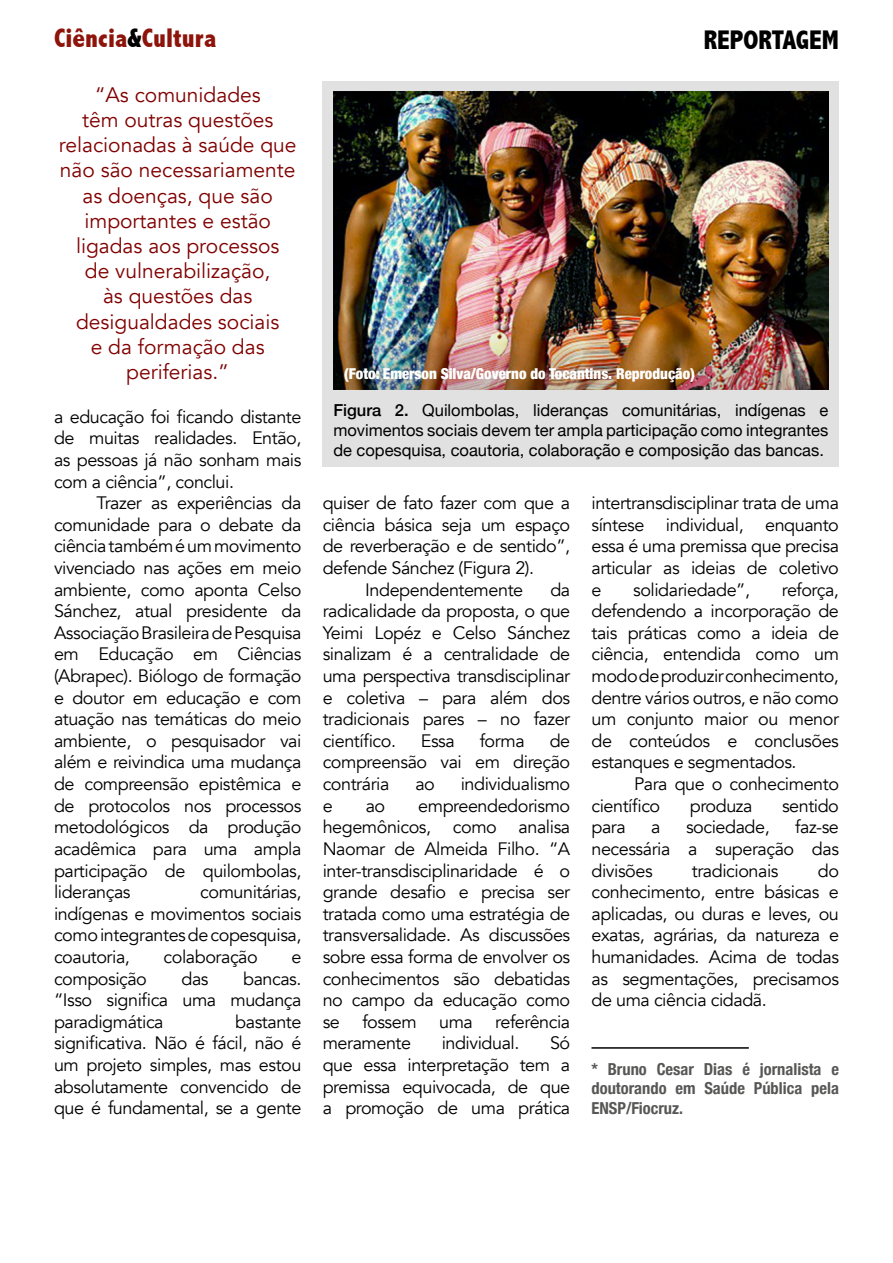
<style>
.page{position:relative;width:893px;height:1263px;background:#fff}
.page>*{position:absolute;margin:0;border:0;box-sizing:border-box;transform-origin:0 0}
.t1{font:800 condensed 27px "Abadi";color:#8d140b}
.t2{font:800 condensed 27px "Abadi";color:#000}
.t3{font:21px/25.2px "Avenir";color:#800000;text-align:center}
.t4{font:18px/21.6px "Avenir";letter-spacing:-.025em;color:#000;text-align:justify}
.t5{font:16.5px/19.8px "Helvetica Neue";color:#000;text-align:justify}
.t6{font:700 condensed 16.5px/19.8px "Helvetica Neue";color:#575756;text-align:justify}
.t7{font:900 condensed 15px "Helvetica Neue";color:#fff}
.s1{color:#000}
.s2{font-weight:500}
</style>
<div class="page">
<div style="left:323px;top:81px;width:516px;height:385px;background:#e1e1e1"></div>
<img style="left:333px;top:91px;width:495px;height:228px">
<img style="left:333px;top:319px;width:495px;height:70px">
<hr style="left:591px;top:1047px;width:158px;height:2px;background:#000">
<h1 class="t1" style="left:54px;top:22px;width:164px">Ciência<span class="s1">&amp;</span>Cultura</h1>
<h1 class="t2" style="left:704px;top:25px;width:137px">REPORTAGEM</h1>
<p class="t3" style="left:59px;top:82px;width:239px">“As comunidades<br>têm outras questões relacionadas à saúde que não são necessariamente as doenças, que são importantes e estão ligadas aos processos<br>de vulnerabilização,<br>às questões das desigualdades sociais<br>e da formação das periferias.”</p>
<p class="t4" style="left:54px;top:406px;width:249px">a educação foi ficando distante de muitas realidades. Então, as pessoas já não sonham mais com a ciência”, conclui.</p>
<p class="t4" style="left:54px;top:493px;width:249px;text-indent:43px">Trazer as experiências da comunidade para o debate da ciência também é um movimento vivenciado nas ações em meio ambiente, como aponta Celso Sánchez, atual presidente da Associação Brasileira de Pesquisa em Educação em Ciências (Abrapec). Biólogo de formação e doutor em educação e com atuação nas temáticas do meio ambiente, o pesquisador vai além e reivindica uma mudança de compreensão epistêmica e de protocolos nos processos metodológicos da produção acadêmica para uma ampla participação de quilombolas, lideranças</p>
<p class="t4" style="left:54px;top:881px;width:249px;text-indent:146px">comunitárias, indígenas e movimentos sociais como integrantes de copesquisa, coautoria,</p>
<p class="t4" style="left:164px;top:946px;width:96px">colaboração</p>
<p class="t4" style="left:291px;top:946px;width:12px">e</p>
<p class="t4" style="left:54px;top:968px;width:94px">composição</p>
<p class="t4" style="left:182px;top:968px;width:29px">das</p>
<p class="t4" style="left:54px;top:968px;width:249px;text-indent:189px">bancas. “Isso significa uma mudança paradigmática</p>
<p class="t4" style="left:54px;top:1011px;width:249px;text-indent:181px">bastante significativa. Não é fácil, não é um projeto simples, mas estou absolutamente convencido de que é fundamental, se a gente</p>
<p class="t7" style="left:344px;top:361px;width:352px">(Foto: Emerson Silva/Governo do Tocantins. Reprodução)</p>
<p class="t5" style="left:333px;top:401px;width:496px"><span class="s2">Figura 2.</span> Quilombolas, lideranças comunitárias, indígenas e movimentos sociais devem ter ampla participação como integrantes de copesquisa, coautoria, colaboração e composição das bancas.</p>
<p class="t4" style="left:323px;top:493px;width:249px">quiser de fato fazer com que a</p>
<p class="t4" style="left:323px;top:514px;width:249px">ciência básica seja um espaço</p>
<p class="t4" style="left:323px;top:536px;width:249px">de reverberação e de sentido”,</p>
<p class="t4" style="left:323px;top:557px;width:213px">defende Sánchez (Figura 2).</p>
<p class="t4" style="left:365px;top:579px;width:159px">Independentemente</p>
<p class="t4" style="left:323px;top:579px;width:249px;text-indent:228px">da radicalidade da proposta, o que Yeimi Lopéz e Celso Sánchez sinalizam é a centralidade de uma perspectiva transdisciplinar e coletiva – para além dos tradicionais pares – no fazer científico.</p>
<p class="t4" style="left:421px;top:730px;width:36px">Essa</p>
<p class="t4" style="left:480px;top:730px;width:47px">forma</p>
<p class="t4" style="left:323px;top:730px;width:249px;text-indent:227px">de compreensão vai em direção contrária</p>
<p class="t4" style="left:415px;top:773px;width:21px">ao</p>
<p class="t4" style="left:461px;top:773px;width:111px">individualismo</p>
<p class="t4" style="left:323px;top:795px;width:249px;text-indent:96px">empreendedorismo hegemônicos, como analisa Naomar de Almeida Filho. “A inter-transdisciplinaridade é o grande desafio e precisa ser tratada como uma estratégia de transversalidade. As discussões sobre essa forma de envolver os conhecimentos são debatidas no campo da educação como se fossem uma referência meramente</p>
<p class="t4" style="left:323px;top:795px;width:12px">e</p>
<p class="t4" style="left:366px;top:795px;width:21px">ao</p>
<p class="t4" style="left:442px;top:1033px;width:79px">individual.</p>
<p class="t4" style="left:323px;top:1033px;width:249px;text-indent:227px">Só que essa interpretação tem a premissa equivocada, de que a promoção de uma prática</p>
<p class="t4" style="left:591px;top:493px;width:249px">intertransdisciplinar trata de uma síntese individual, enquanto essa é uma premissa que precisa articular as ideias de coletivo e</p>
<p class="t4" style="left:591px;top:579px;width:249px;text-indent:190px">reforça, defendendo a incorporação de tais práticas como a ideia de ciência, entendida como um modo de produzir conhecimento, dentre vários outros, e não como um conjunto maior ou menor de conteúdos e conclusões estanques e segmentados.</p>
<p class="t4" style="left:591px;top:773px;width:249px;text-indent:43px">Para que o conhecimento científico</p>
<p class="t4" style="left:633px;top:579px;width:119px">solidariedade”,</p>
<p class="t4" style="left:690px;top:795px;width:64px">produza</p>
<p class="t4" style="left:782px;top:795px;width:58px">sentido</p>
<p class="t4" style="left:591px;top:817px;width:249px;text-indent:204px">faz-se necessária a superação das divisões</p>
<p class="t4" style="left:591px;top:817px;width:36px">para</p>
<p class="t4" style="left:651px;top:817px;width:11px">a</p>
<p class="t4" style="left:686px;top:817px;width:85px">sociedade,</p>
<p class="t4" style="left:591px;top:860px;width:249px;text-indent:226px">do conhecimento, entre básicas e aplicadas, ou duras e leves, ou exatas, agrárias, da natureza e humanidades. Acima de todas as segmentações, precisamos de uma ciência cidadã.</p>
<p class="t4" style="left:692px;top:860px;width:88px">tradicionais</p>
<p class="t6" style="left:591px;top:1057px;width:249px">* Bruno Cesar Dias é jornalista e doutorando em Saúde Pública pela ENSP/Fiocruz.</p>
</div>
